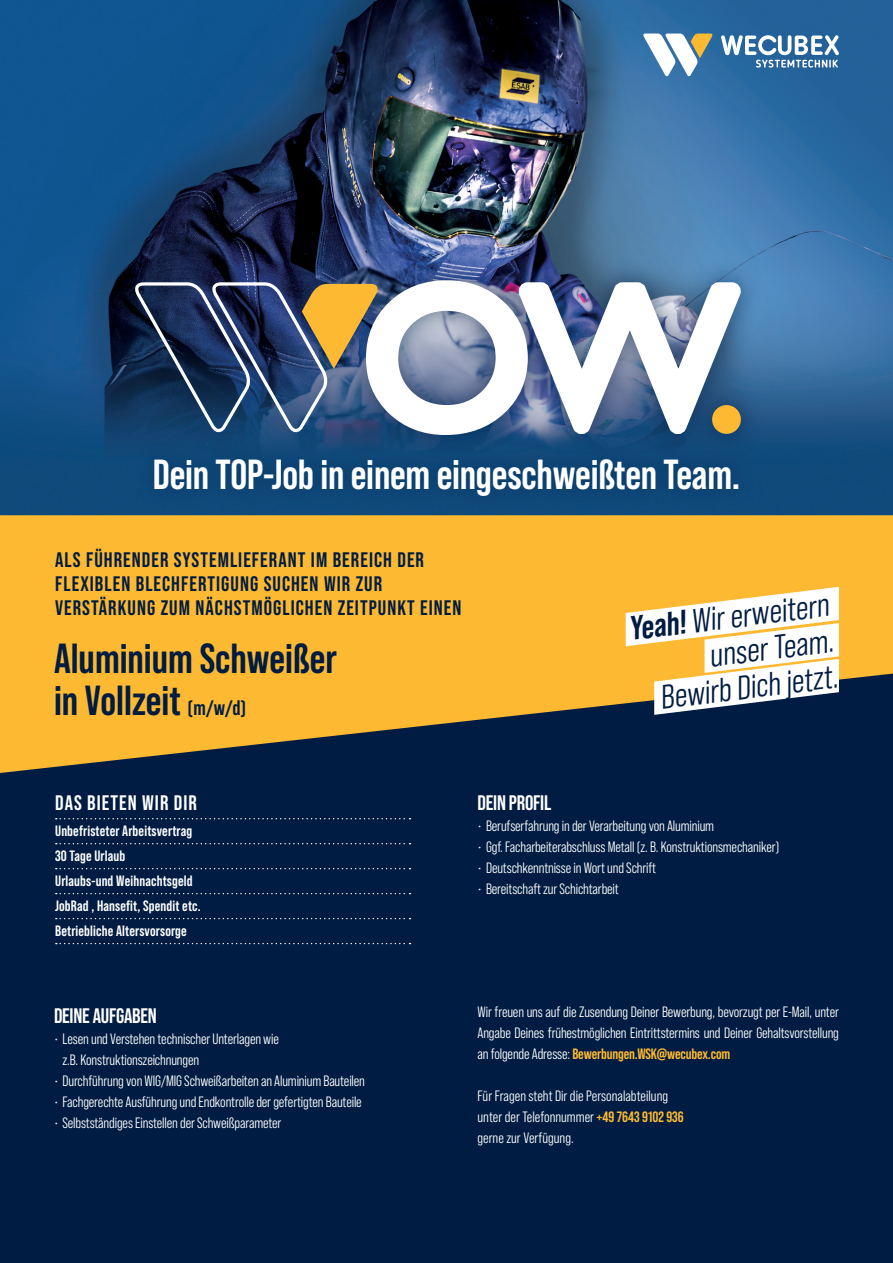
<style>
.page{position:relative;width:893px;height:1263px;background:#fff}
.page>*{position:absolute;margin:0;border:0;box-sizing:border-box;transform-origin:0 0}
.t1{font:700 42px "Bebas Neue Pro";letter-spacing:-.005em;color:#fff}
.t2{font:700 42px/42px "Bebas Neue Pro";color:#001c42}
.t3{font:33.75px/36px "Bebas Neue Pro Middle";color:#001c42;text-align:right}
.t4{font:700 21px/24px "Bebas Neue Pro";letter-spacing:.05em;color:#001c42}
.t5{font:700 21px "Bebas Neue Pro";letter-spacing:-.01em;color:#fff}
.t6{font:700 21px "Bebas Neue Pro";letter-spacing:.05em;color:#fff}
.t7{font:15px/21px "Bebas Neue Pro Middle";letter-spacing:-.01em;color:#fff}
.t8{font:700 15px/24.9px "Bebas Neue Pro";letter-spacing:.01em;color:#fff}
.t9{font:700 15px "Bebas Neue Pro";letter-spacing:-.01em;color:#fdb931}
.s1{font-size:21px}
.s2{font-family:"Bebas Neue Pro";font-weight:700}
.s3{font-family:"Bebas Neue Pro Middle";font-weight:400;color:#fff}
.s4{font-family:"Bebas Neue Pro";font-weight:700;color:#fdb931}
</style>
<div class="page">
<img style="left:0;top:0;width:893px;height:515px">
<div style="left:0;top:569px;width:893px;height:694px;background:#001c42"></div>
<svg style="left:0;top:515px;width:893px;height:258px;fill:#fdb931"></svg>
<svg style="left:642px;top:34px;width:72px;height:43px"></svg>
<svg style="left:721px;top:35px;width:118px;height:33px"></svg>
<div style="left:112px;top:256px;width:653px;height:204px;background:#001c42;opacity:.6"></div>
<svg style="left:132px;top:281px;width:228px;height:154px;background:#405067"></svg>
<svg style="left:360px;top:274px;width:391px;height:165px"></svg>
<div style="left:712px;top:405px;width:29px;height:29px;background:#fdb931;border-radius:50%"></div>
<svg style="left:56px;top:818px;width:354px;height:1px"></svg>
<svg style="left:56px;top:843px;width:354px;height:1px"></svg>
<svg style="left:56px;top:868px;width:354px;height:1px"></svg>
<svg style="left:56px;top:893px;width:354px;height:1px"></svg>
<svg style="left:56px;top:918px;width:354px;height:1px"></svg>
<svg style="left:56px;top:943px;width:354px;height:1px"></svg>
<svg style="left:626px;top:587px;width:213px;height:128px;background:#e7d7b7"></svg>
<div style="left:134px;top:439px;width:623px;height:76px;background:#0d4677"></div>
<h1 class="t1" style="left:153px;top:451px;width:589px">Dein TOP-Job in einem eingeschweißten Team.</h1>
<h3 class="t4" style="left:55px;top:548px;width:408px">ALS FÜHRENDER SYSTEMLIEFERANT IM BEREICH DER<br>FLEXIBLEN BLECHFERTIGUNG SUCHEN WIR ZUR<br>VERSTÄRKUNG ZUM NÄCHSTMÖGLICHEN ZEITPUNKT EINEN</h3>
<h1 class="t2" style="left:54px;top:637px;width:284px">Aluminium Schweißer in Vollzeit <span class="s1">(m/w/d)</span></h1>
<h2 class="t3" style="left:627px;top:611px;width:203px;rotate:-7deg"><span class="s2">Yeah!</span> Wir erweitern unser Team.<br>Bewirb Dich jetzt.</h2>
<h3 class="t6" style="left:55px;top:791px;width:143px">DAS BIETEN WIR DIR</h3>
<p class="t8" style="left:55px;top:818px;width:147px">Unbefristeter Arbeitsvertrag<br>30 Tage Urlaub<br>Urlaubs-und Weihnachtsgeld<br>JobRad , Hansefit, Spendit etc.<br>Betriebliche Altersvorsorge</p>
<h3 class="t5" style="left:54px;top:1003px;width:104px">DEINE AUFGABEN</h3>
<p class="t7" style="left:63px;top:1028px;width:218px;text-indent:-9px">• Lesen und Verstehen technischer Unterlagen wie z.B. Konstruktionszeichnungen</p>
<p class="t7" style="left:54px;top:1070px;width:312px">• Durchführung von WIG/MIG Schweißarbeiten an Aluminium Bauteilen</p>
<p class="t7" style="left:54px;top:1091px;width:309px">• Fachgerechte Ausführung und Endkontrolle der gefertigten Bauteile</p>
<p class="t7" style="left:54px;top:1112px;width:229px">• Selbstständiges Einstellen der Schweißparameter</p>
<h3 class="t5" style="left:477px;top:791px;width:75px">DEIN PROFIL</h3>
<p class="t7" style="left:477px;top:815px;width:238px">• Berufserfahrung in der Verarbeitung von Aluminium</p>
<p class="t7" style="left:477px;top:836px;width:303px">• Ggf. Facharbeiterabschluss Metall (z. B. Konstruktionsmechaniker)</p>
<p class="t7" style="left:477px;top:857px;width:180px">• Deutschkenntnisse in Wort und Schrift</p>
<p class="t7" style="left:477px;top:878px;width:143px">• Bereitschaft zur Schichtarbeit</p>
<p class="t7" style="left:477px;top:1001px;width:363px">Wir freuen uns auf die Zusendung Deiner Bewerbung, bevorzugt per E-Mail, unter<br>Angabe Deines frühestmöglichen Eintrittstermins und Deiner Gehaltsvorstellung</p>
<p class="t9" style="left:477px;top:1045px;width:254px"><span class="s3">an folgende Adresse:</span> Bewerbungen.WSK@wecubex.com</p>
<p class="t7" style="left:477px;top:1085px;width:208px">Für Fragen steht Dir die Personalabteilung unter der Telefonnummer <span class="s4">+49 7643 9102 936 </span>gerne zur Verfügung.</p>
</div>
